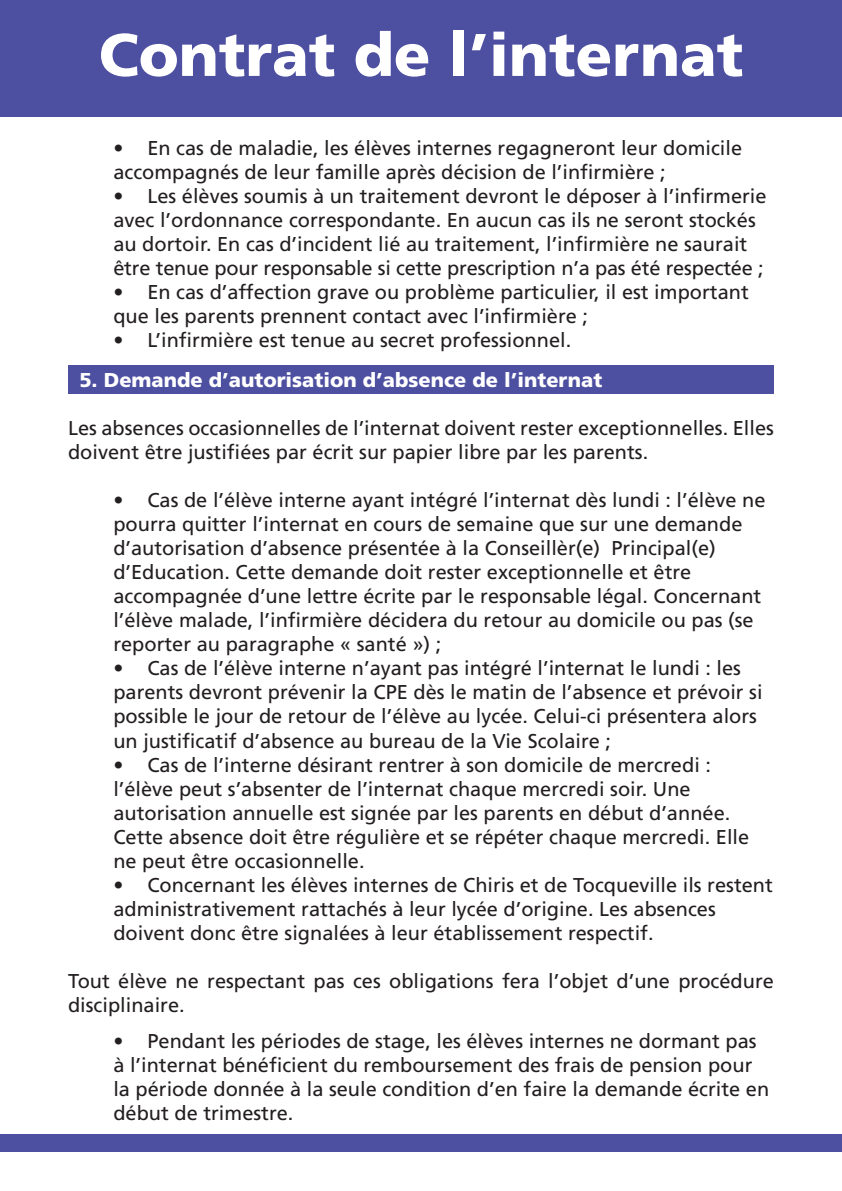
<style>
.page{position:relative;width:842px;height:1191px;background:#fff}
.page>*{position:absolute;margin:0;border:0;box-sizing:border-box;transform-origin:0 0}
.t1{font:900 60px "Frutiger";color:#fff}
.t2{font:20px/24px "Frutiger";color:#231f20}
.t3{font:900 20px "Frutiger";color:#fff}
</style>
<div class="page">
<div style="left:68px;top:366px;width:706px;height:28px;background:#4d4fa1"></div>
<div style="left:0;top:0;width:842px;height:116px;background:#4d4fa1"></div>
<div style="left:0;top:1134px;width:842px;height:17px;background:#4d4fa1"></div>
<h1 class="t1" style="left:99px;top:19px;width:646px">Contrat de l’internat</h1>
<p class="t2" style="left:113px;top:136px;width:630px">• En cas de maladie, les élèves internes regagneront leur domicile accompagnés de leur famille après décision de l’infirmière ;</p>
<p class="t2" style="left:113px;top:184px;width:655px">• Les élèves soumis à un traitement devront le déposer à l’infirmerie avec l’ordonnance correspondante. En aucun cas ils ne seront stockés au dortoir. En cas d’incident lié au traitement, l’infirmière ne saurait être tenue pour responsable si cette prescription n’a pas été respectée ;</p>
<p class="t2" style="left:113px;top:280px;width:637px">• En cas d’affection grave ou problème particulier, il est important que les parents prennent contact avec l’infirmière ;</p>
<p class="t2" style="left:113px;top:328px;width:459px">• L’infirmière est tenue au secret professionnel.</p>
<p class="t3" style="left:79px;top:368px;width:524px">5. Demande d’autorisation d’absence de l’internat</p>
<p class="t2" style="left:68px;top:416px;width:707px">Les absences occasionnelles de l’internat doivent rester exceptionnelles. Elles doivent être justifiées par écrit sur papier libre par les parents.</p>
<p class="t2" style="left:113px;top:488px;width:654px">• Cas de l’élève interne ayant intégré l’internat dès lundi : l’élève ne pourra quitter l’internat en cours de semaine que sur une demande d’autorisation d’absence présentée à la Conseillèr(e) Principal(e) d’Education. Cette demande doit rester exceptionnelle et être accompagnée d’une lettre écrite par le responsable légal. Concernant l’élève malade, l’infirmière décidera du retour au domicile ou pas (se reporter au paragraphe « santé ») ;</p>
<p class="t2" style="left:113px;top:656px;width:651px">• Cas de l’élève interne n’ayant pas intégré l’internat le lundi : les parents devront prévenir la CPE dès le matin de l’absence et prévoir si possible le jour de retour de l’élève au lycée. Celui-ci présentera alors un justificatif d’absence au bureau de la Vie Scolaire ;</p>
<p class="t2" style="left:113px;top:752px;width:637px">• Cas de l’interne désirant rentrer à son domicile de mercredi : l’élève peut s’absenter de l’internat chaque mercredi soir. Une autorisation annuelle est signée par les parents en début d’année.<br>Cette absence doit être régulière et se répéter chaque mercredi. Elle ne peut être occasionnelle.</p>
<p class="t2" style="left:113px;top:872px;width:661px">• Concernant les élèves internes de Chiris et de Tocqueville ils restent administrativement rattachés à leur lycée d’origine. Les absences doivent donc être signalées à leur établissement respectif.</p>
<p class="t2" style="left:68px;top:968px;width:707px">Tout élève ne respectant pas ces obligations fera l’objet d’une procédure disciplinaire.</p>
<p class="t2" style="left:113px;top:1028px;width:657px">• Pendant les périodes de stage, les élèves internes ne dormant pas à l’internat bénéficient du remboursement des frais de pension pour la période donnée à la seule condition d’en faire la demande écrite en début de trimestre.</p>
</div>
